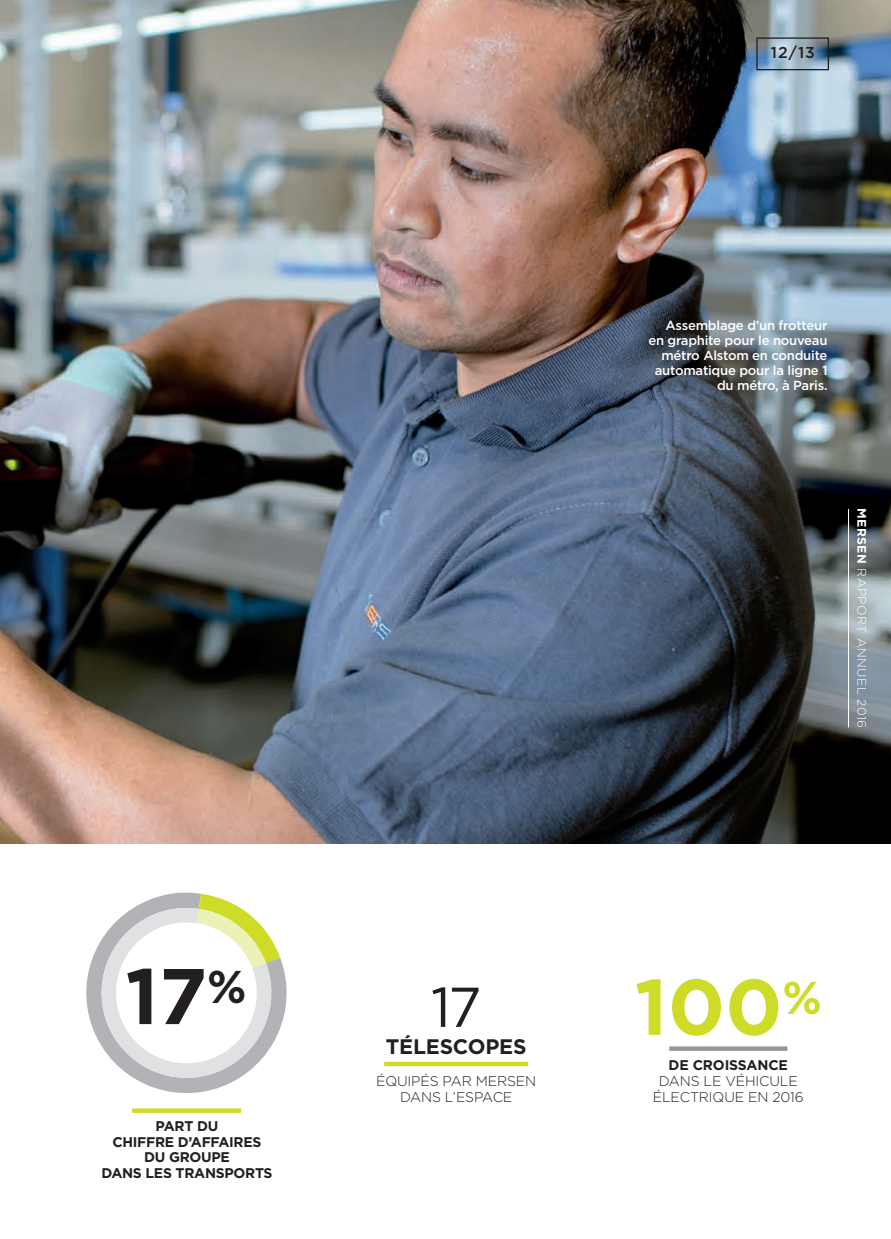
<style>
.page{position:relative;width:891px;height:1239px;background:#fff}
.page>*{position:absolute;margin:0;border:0;box-sizing:border-box;transform-origin:0 0}
.t1{font:700 78.58px "Gotham";color:#cfdc27}
.t2{font:700 78.58px "Gotham";color:#231f20}
.t3{font:56px "Gotham";color:#231f20}
.t4{font:700 21px "Gotham";letter-spacing:-.01em;color:#231f20}
.t5{font:500 15.75px "Gotham";color:#231f20}
.t6{font:700 14px/15.8px "Gotham";letter-spacing:-.02em;color:#231f20;text-align:center}
.t7{font:300 14px/15.8px "Gotham";letter-spacing:-.01em;color:#231f20;text-align:center}
.t8{font:500 13.12px/14.9px "Gotham";letter-spacing:-.02em;color:#fff;text-align:right}
.t9{font:300 12.25px "Gotham";color:#fff}
.s1{font-weight:700}
</style>
<div class="page">
<img style="left:0;top:0;width:891px;height:844px">
<div style="left:756px;top:37px;width:73px;height:33px;border:1px solid #231f20"></div>
<svg style="left:132px;top:1108px;width:109px;height:4px"></svg>
<svg style="left:384px;top:1061px;width:144px;height:4px"></svg>
<svg style="left:669px;top:1046px;width:118px;height:4px"></svg>
<hr style="left:848px;top:509px;width:1px;height:218px;background:#fff">
<svg style="left:86px;top:892px;width:201px;height:201px"></svg>
<svg style="left:96px;top:893px;width:184px;height:190px"></svg>
<h1 class="t2" style="left:125px;top:943px;width:123px">17<sup>%</sup></h1>
<p class="t6" style="left:101px;top:1117px;width:173px">PART DU<br>CHIFFRE D’AFFAIRES<br>DU GROUPE<br>DANS LES TRANSPORTS</p>
<p class="t5" style="left:771px;top:43px;width:46px">12/13</p>
<h2 class="t3" style="left:431px;top:970px;width:52px">17</h2>
<h3 class="t4" style="left:386px;top:1032px;width:142px">TÉLESCOPES</h3>
<p class="t7" style="left:376px;top:1072px;width:162px">ÉQUIPÉS PAR MERSEN<br>DANS L’ESPACE</p>
<p class="t8" style="left:648px;top:318px;width:181px">Assemblage d’un frotteur en graphite pour le nouveau métro Alstom en conduite automatique pour la ligne 1 du métro, à Paris.</p>
<p class="t9" style="left:869px;top:507px;width:222px;rotate:90deg"><span class="s1">MERSEN</span> RAPPORT ANNUEL 2016</p>
<h1 class="t1" style="left:634px;top:954px;width:189px">100<sup>%</sup></h1>
<p class="t6" style="left:669px;top:1056px;width:121px">DE CROISSANCE</p>
<p class="t7" style="left:653px;top:1072px;width:152px">DANS LE VÉHICULE<br>ÉLECTRIQUE EN 2016</p>
</div>
